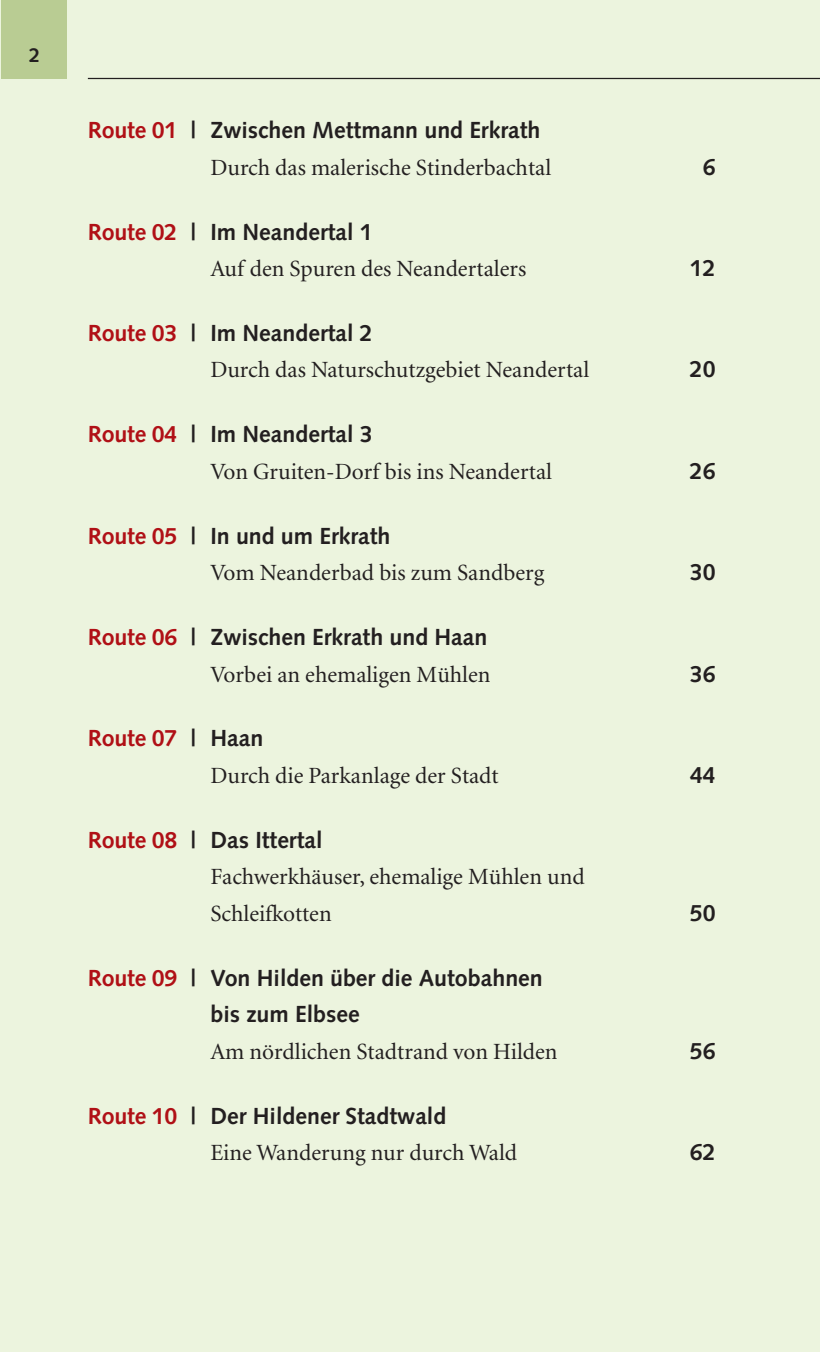
<style>
.page{position:relative;width:820px;height:1352px;background:#fff}
.page>*{position:absolute;margin:0;border:0;box-sizing:border-box;transform-origin:0 0}
.t1{font:23.25px/36.5px "Minion";color:#231f20}
.t2{font:700 23.25px/36.5px "Syntax";color:#231f20}
.t3{font:700 23.25px "Syntax";letter-spacing:-.01em;color:#b01016}
.t4{font:700 20px "Syntax";color:#231f20}
.s1{color:#b01016}
.s2{color:#231f20}
</style>
<div class="page">
<div style="left:1px;top:0;width:818px;height:1351px;background:#ecf4de"></div>
<div style="left:1px;top:0;width:66px;height:78px;background:#b9cc93"></div>
<hr style="left:88px;top:78px;width:731px;height:1px;background:#231f20">
<p class="t4" style="left:29px;top:47px;width:13px">2</p>
<p class="t2" style="left:88px;top:114px;width:454px"><span class="s1">Route 01</span> | Zwischen Mettmann und Erkrath</p>
<p class="t1" style="left:210px;top:151px;width:342px">Durch das malerische Stinderbachtal</p>
<p class="t2" style="left:702px;top:151px;width:14px">6</p>
<p class="t2" style="left:88px;top:215px;width:286px"><span class="s1">Route 02</span> | Im Neandertal 1</p>
<p class="t1" style="left:210px;top:252px;width:317px">Auf den Spuren des Neandertalers</p>
<p class="t2" style="left:689px;top:252px;width:27px">12</p>
<p class="t2" style="left:88px;top:317px;width:286px"><span class="s1">Route 03</span> | Im Neandertal 2</p>
<p class="t1" style="left:210px;top:354px;width:380px">Durch das Naturschutzgebiet Neandertal</p>
<p class="t2" style="left:689px;top:353px;width:27px">20</p>
<p class="t2" style="left:88px;top:418px;width:286px"><span class="s1">Route 04</span> | Im Neandertal 3</p>
<p class="t1" style="left:210px;top:455px;width:343px">Von Gruiten-Dorf bis ins Neandertal</p>
<p class="t2" style="left:689px;top:455px;width:27px">26</p>
<p class="t2" style="left:88px;top:519px;width:304px"><span class="s1">Route 05</span> | In und um Erkrath</p>
<p class="t1" style="left:210px;top:556px;width:335px">Vom Neanderbad bis zum Sandberg</p>
<p class="t2" style="left:689px;top:556px;width:27px">30</p>
<p class="t2" style="left:88px;top:621px;width:401px"><span class="s1">Route 06</span> | Zwischen Erkrath und Haan</p>
<p class="t1" style="left:210px;top:658px;width:281px">Vorbei an ehemaligen Mühlen</p>
<p class="t2" style="left:689px;top:657px;width:27px">36</p>
<p class="t3" style="left:88px;top:729px;width:177px">Route 07 <span class="s2">| Haan</span></p>
<p class="t1" style="left:210px;top:759px;width:290px">Durch die Parkanlage der Stadt</p>
<p class="t2" style="left:689px;top:759px;width:27px">44</p>
<p class="t2" style="left:88px;top:823px;width:236px"><span class="s1">Route 08</span> | Das Ittertal</p>
<p class="t1" style="left:210px;top:860px;width:375px">Fachwerkhäuser, ehemalige Mühlen und<br>Schleifkotten</p>
<p class="t2" style="left:689px;top:896px;width:27px">50</p>
<p class="t2" style="left:210px;top:961px;width:334px;text-indent:-123px"><span class="s1">Route 09</span> | Von Hilden über die Autobahnen bis zum Elbsee</p>
<p class="t1" style="left:210px;top:1035px;width:348px">Am nördlichen Stadtrand von Hilden</p>
<p class="t2" style="left:689px;top:1034px;width:27px">56</p>
<p class="t2" style="left:88px;top:1099px;width:360px"><span class="s1">Route 10</span> | Der Hildener Stadtwald</p>
<p class="t1" style="left:210px;top:1136px;width:308px">Eine Wanderung nur durch Wald</p>
<p class="t2" style="left:689px;top:1136px;width:27px">62</p>
</div>
